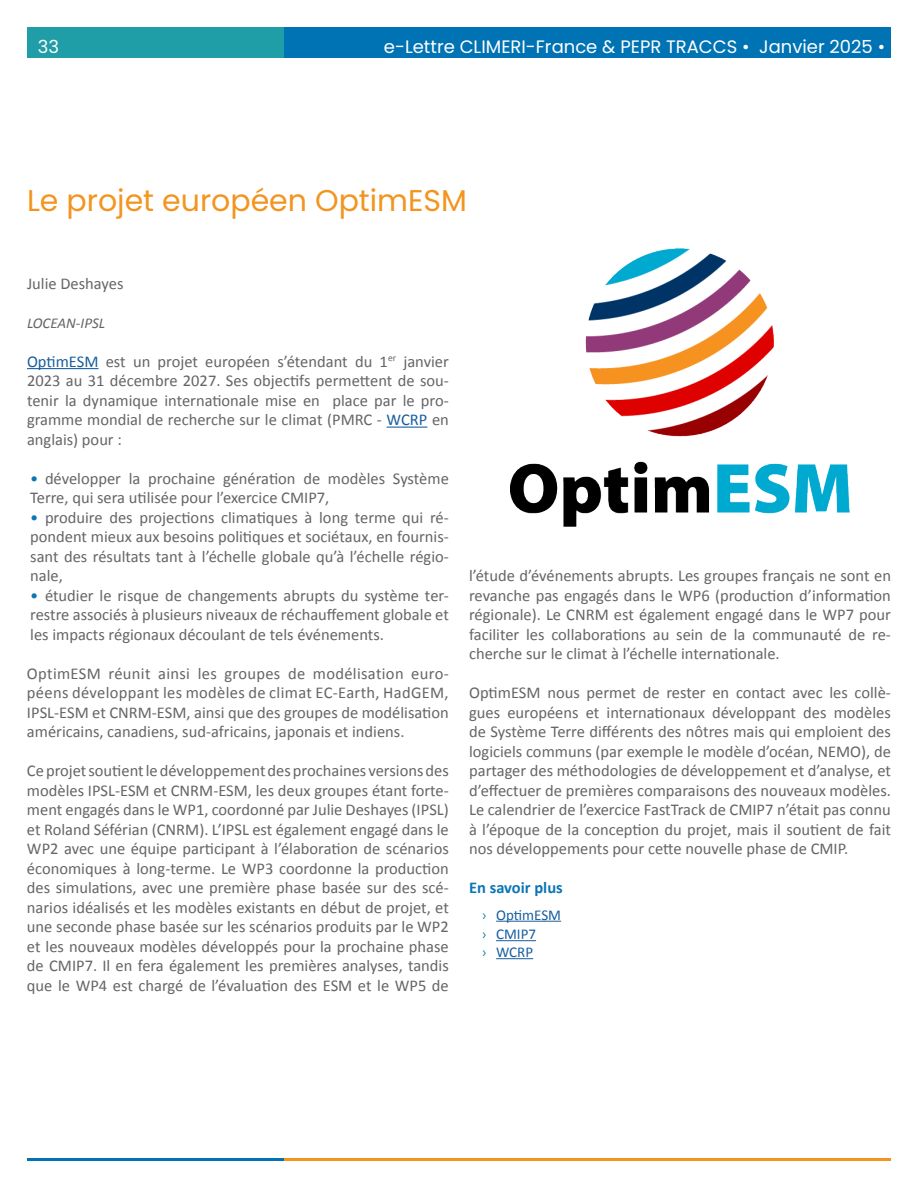
<style>
.page{position:relative;width:918px;height:1188px;background:#fff}
.page>*{position:absolute;margin:0;border:0;box-sizing:border-box;transform-origin:0 0}
.Titre1_article_orange{font:30px "Poppins";color:#f3941e}
.t1{font:18px "Poppins";color:#fff}
.Normal_body_text_espace_avant{font:16.5px/19.5px "Calibri";color:#656568;text-align:justify}
.Auteurs{font:16.5px "Calibri";color:#656568}
.Titre_en_savoir_plus_et_réference{font:700 16.5px "Calibri";color:#0b75b6}
.t2{font:15px "Calibri";color:#175d9e}
.Affiliation{font:italic 15px "Calibri";color:#656568}
.s1{color:#175d9e}
.s2{color:#0b75b6}
.s3{font-family:"Myriad Pro";color:#0b75b6}
</style>
<div class="page">
<div style="left:284px;top:27px;width:607px;height:30px;background:#0073b4"></div>
<div style="left:27px;top:27px;width:257px;height:30px;background:#1f9ea7"></div>
<hr style="left:284px;top:1158px;width:607px;height:3px;background:#f3941e">
<hr style="left:27px;top:1158px;width:257px;height:3px;background:#0073b4">
<hr style="left:27px;top:368px;width:71px;height:1px;background:#175d9e">
<hr style="left:387px;top:427px;width:40px;height:1px;background:#175d9e">
<hr style="left:496px;top:921px;width:65px;height:1px;background:#175d9e">
<hr style="left:496px;top:940px;width:40px;height:1px;background:#175d9e">
<hr style="left:496px;top:958px;width:37px;height:1px;background:#175d9e">
<img style="left:511px;top:248px;width:338px;height:278px">
<p class="t1" style="left:38px;top:36px;width:23px">33</p>
<p class="t1" style="left:384px;top:36px;width:503px">e-Lettre CLIMERI-France &amp; PEPR TRACCS • Janvier 2025 •</p>
<p class="Titre1_article_orange" style="left:27px;top:183px;width:441px">Le projet européen OptimESM</p>
<p class="Auteurs" style="left:27px;top:272px;width:98px">Julie Deshayes</p>
<p class="Affiliation" style="left:27px;top:312px;width:80px">LOCEAN-IPSL</p>
<p class="Normal_body_text_espace_avant" style="left:27px;top:351px;width:423px"><span class="s1">OptimESM</span> est un projet européen s’étendant du 1<sup>er</sup> janvier 2023 au 31 décembre 2027. Ses objectifs permettent de sou&shy;tenir la dynamique internationale mise en place par le pro&shy;gramme mondial de recherche sur le climat (PMRC - <span class="s1">WCRP</span> en anglais) pour :</p>
<p class="Normal_body_text_espace_avant" style="left:30px;top:468px;width:420px"><span class="s2">•</span> développer la prochaine génération de modèles Système<br>Terre, qui sera utilisée pour l’exercice CMIP7,</p>
<p class="Normal_body_text_espace_avant" style="left:30px;top:507px;width:420px"><span class="s2">•</span> produire des projections climatiques à long terme qui ré&shy;pondent mieux aux besoins politiques et sociétaux, en fournis&shy;sant des résultats tant à l’échelle globale qu’à l’échelle régio&shy;nale,</p>
<p class="Normal_body_text_espace_avant" style="left:30px;top:585px;width:420px"><span class="s2">•</span> étudier le risque de changements abrupts du système ter&shy;restre associés à plusieurs niveaux de réchauffement globale et les impacts régionaux découlant de tels événements.</p>
<p class="Normal_body_text_espace_avant" style="left:27px;top:663px;width:423px">OptimESM réunit ainsi les groupes de modélisation euro&shy;péens développant les modèles de climat EC-Earth, HadGEM, IPSL-ESM et CNRM-ESM, ainsi que des groupes de modélisation américains, canadiens, sud-africains, japonais et indiens.</p>
<p class="Normal_body_text_espace_avant" style="left:27px;top:761px;width:423px">Ce projet soutient le développement des prochaines versions des modèles IPSL-ESM et CNRM-ESM, les deux groupes étant forte&shy;ment engagés dans le WP1, coordonné par Julie Deshayes (IPSL) et Roland Séférian (CNRM). L’IPSL est également engagé dans le WP2 avec une équipe participant à l’élaboration de scénarios économiques à long-terme. Le WP3 coordonne la production des simulations, avec une première phase basée sur des scé&shy;narios idéalisés et les modèles existants en début de projet, et une seconde phase basée sur les scénarios produits par le WP2 et les nouveaux modèles développés pour la prochaine phase de CMIP7. Il en fera également les premières analyses, tandis que le WP4 est chargé de l’évaluation des ESM et le WP5 de</p>
<p class="Normal_body_text_espace_avant" style="left:469px;top:566px;width:423px">l’étude d’événements abrupts. Les groupes français ne sont en revanche pas engagés dans le WP6 (production d’information régionale). Le CNRM est également engagé dans le WP7 pour faciliter les collaborations au sein de la communauté de re&shy;cherche sur le climat à l’échelle internationale.</p>
<p class="Normal_body_text_espace_avant" style="left:469px;top:683px;width:423px">OptimESM nous permet de rester en contact avec les collè&shy;gues européens et internationaux développant des modèles de Système Terre différents des nôtres mais qui emploient des logiciels communs (par exemple le modèle d’océan, NEMO), de partager des méthodologies de développement et d’analyse, et d’effectuer de premières comparaisons des nouveaux modèles.<br>Le calendrier de l’exercice FastTrack de CMIP7 n’était pas connu à l’époque de la conception du projet, mais il soutient de fait nos développements pour cette nouvelle phase de CMIP.</p>
<p class="Titre_en_savoir_plus_et_réference" style="left:469px;top:876px;width:95px">En savoir plus</p>
<p class="t2" style="left:483px;top:904px;width:80px"><span class="s3">›</span> OptimESM</p>
<p class="t2" style="left:483px;top:924px;width:55px"><span class="s3">›</span> CMIP7</p>
<p class="t2" style="left:483px;top:942px;width:52px"><span class="s3">›</span> WCRP</p>
</div>
